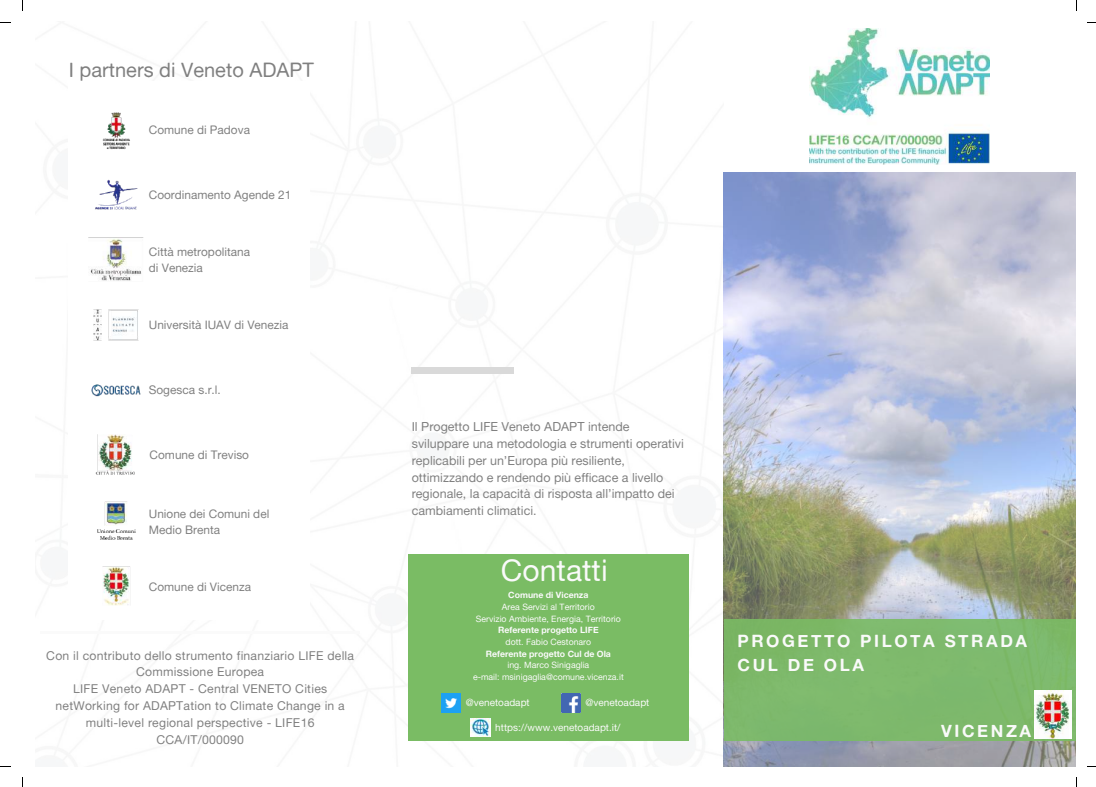
<style>
.page{position:relative;width:1096px;height:787px;background:#fff}
.page>*{position:absolute;margin:0;border:0;box-sizing:border-box;transform-origin:0 0}
.t1{font:30px "Alte Haas Grotesk";color:#fafafa}
.t2{font:20px "Alte Haas Grotesk";color:#808080}
.t3{font:17px/23.5px "Alte Haas Grotesk Bold";letter-spacing:.15em;color:#fafafa}
.t4{font:12.5px/16.9px "Alte Haas Grotesk";color:#808080}
.t5{font:12.25px/16.9px "Alte Haas Grotesk";letter-spacing:.02em;color:#808080;text-align:center}
.t6{font:11.88px/16px "Alte Haas Grotesk";color:#808080}
.t7{font:10px "Alte Haas Grotesk";color:#fafafa}
.t8{font:8.75px/11.6px "Alte Haas Grotesk";color:#fafafa;text-align:center}
.t9{font:8.75px "Alte Haas Grotesk Bold";color:#fafafa}
</style>
<div class="page">
<div style="left:408px;top:554px;width:280px;height:186px;background:#7abc64"></div>
<hr style="left:40px;top:631px;width:319px;height:3px;background:#fafafa">
<img style="left:442px;top:694px;width:18px;height:18px">
<img style="left:561px;top:694px;width:19px;height:18px">
<img style="left:470px;top:718px;width:20px;height:19px">
<img style="left:88px;top:112px;width:56px;height:363px">
<img style="left:97px;top:501px;width:39px;height:105px">
<div style="left:411px;top:367px;width:102px;height:7px;background:#d9d9d9"></div>
<img style="left:723px;top:173px;width:352px;height:593px">
<div style="left:723px;top:619px;width:352px;height:121px;background:#7eb96c"></div>
<img style="left:1034px;top:691px;width:37px;height:48px">
<img style="left:809px;top:28px;width:180px;height:136px">
<h2 class="t2" style="left:69px;top:57px;width:246px">I partners di Veneto ADAPT</h2>
<p class="t6" style="left:149px;top:122px;width:103px">Comune di Padova</p>
<p class="t6" style="left:149px;top:187px;width:144px">Coordinamento Agende 21</p>
<p class="t6" style="left:149px;top:244px;width:103px">Città metropolitana di Venezia</p>
<p class="t6" style="left:149px;top:317px;width:141px">Università IUAV di Venezia</p>
<p class="t6" style="left:149px;top:382px;width:74px">Sogesca s.r.l.</p>
<p class="t6" style="left:150px;top:447px;width:101px">Comune di Treviso</p>
<p class="t6" style="left:149px;top:506px;width:122px">Unione dei Comuni del<br>Medio Brenta</p>
<p class="t6" style="left:149px;top:579px;width:104px">Comune di Vicenza</p>
<p class="t5" style="left:46px;top:646px;width:309px">Con il contributo dello strumento finanziario LIFE della Commissione Europea<br>LIFE Veneto ADAPT - Central VENETO Cities netWorking for ADAPTation to Climate Change in a multi-level regional perspective - LIFE16<br>CCA/IT/000090</p>
<p class="t4" style="left:412px;top:418px;width:274px">Il Progetto LIFE Veneto ADAPT intende sviluppare una metodologia e strumenti operativi replicabili per un’Europa più resiliente, ottimizzando e rendendo più efficace a livello regionale, la capacità di risposta all’impatto dei cambiamenti climatici.</p>
<h1 class="t1" style="left:501px;top:552px;width:108px">Contatti</h1>
<p class="t9" style="left:508px;top:590px;width:82px">Comune di Vicenza</p>
<p class="t8" style="left:476px;top:601px;width:146px">Area Servizi al Territorio<br>Servizio Ambiente, Energia, Territorio</p>
<p class="t9" style="left:498px;top:625px;width:102px">Referente progetto LIFE</p>
<p class="t8" style="left:505px;top:636px;width:87px">dott. Fabio Cestonaro</p>
<p class="t9" style="left:485px;top:648px;width:127px">Referente progetto Cul de Ola</p>
<p class="t8" style="left:473px;top:659px;width:152px">ing. Marco Sinigaglia<br>e-mail: msinigaglia@comune.vicenza.it</p>
<p class="t7" style="left:465px;top:696px;width:65px">@venetoadapt</p>
<p class="t7" style="left:585px;top:696px;width:65px">@venetoadapt</p>
<p class="t7" style="left:495px;top:721px;width:127px">https://www.venetoadapt.it/</p>
<h3 class="t3" style="left:737px;top:629px;width:291px">PROGETTO PILOTA STRADA<br>CUL DE OLA</h3>
<h3 class="t3" style="left:941px;top:719px;width:92px">VICENZA</h3>
</div>
